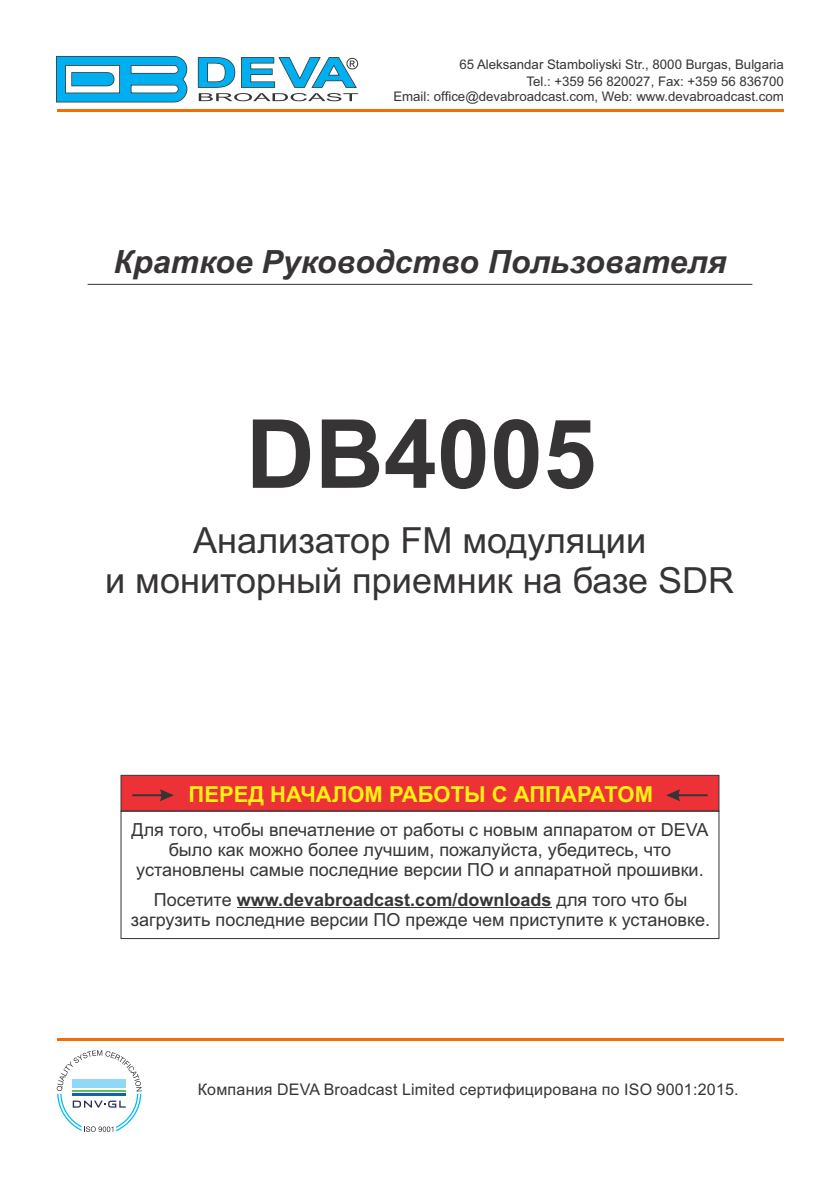
<style>
.page{position:relative;width:840px;height:1191px;background:#fff}
.page>*{position:absolute;margin:0;border:0;box-sizing:border-box;transform-origin:0 0}
.t1{font:700 95.4px "Arial";color:#373435}
.t2{font:36px/40.2px "Arial";color:#373435;text-align:center}
.t3{font:italic 700 32px "Arial";color:#373435}
.t4{font:700 22px "Arial";color:#fff212}
.t5{font:18px/20.2px "Arial";color:#373435;text-align:center}
.t6{font:16px "Arial";letter-spacing:.015em;color:#373435}
.t7{font:13.2px/17.2px "Arial";color:#373435;text-align:right}
.s1{font-weight:700}
</style>
<div class="page">
<svg style="left:56px;top:56px;width:132px;height:47px"></svg>
<svg style="left:197px;top:57px;width:161px;height:44px"></svg>
<hr style="left:57px;top:109px;width:725px;height:2px;background:#f26d03">
<hr style="left:87px;top:284px;width:665px;height:1px;background:#373435">
<div style="left:120px;top:810px;width:599px;height:129px;border:1px solid #373435"></div>
<hr style="left:236px;top:907px;width:315px;height:1px;background:#373435">
<svg style="left:120px;top:774px;width:599px;height:38px"></svg>
<hr style="left:57px;top:1038px;width:725px;height:3px;background:#f26d03">
<svg style="left:57px;top:1050px;width:85px;height:82px"></svg>
<p class="t7" style="left:459px;top:57px;width:326px">65 Aleksandar Stamboliyski Str., 8000 Burgas, Bulgaria<br>Tel.: +359 56 820027, Fax: +359 56 836700</p>
<p class="t7" style="left:393px;top:89px;width:392px">Email: office@devabroadcast.com, Web: www.devabroadcast.com</p>
<h3 class="t3" style="left:113px;top:250px;width:614px">Краткое Руководство Пользователя</h3>
<h1 class="t1" style="left:246px;top:418px;width:352px">DB4005</h1>
<h2 class="t2" style="left:105px;top:523px;width:630px">Анализатор FM модуляции<br>и мониторный приемник на базе SDR</h2>
<p class="t4" style="left:188px;top:785px;width:465px">ПЕРЕД НАЧАЛОМ РАБОТЫ С АППАРАТОМ</p>
<p class="t5" style="left:131px;top:821px;width:578px">Для того, чтобы впечатление от работы с новым аппаратом от DEVA было как можно более лучшим, пожалуйста, убедитесь, что установлены самые последние версии ПО и аппаратной прошивки.</p>
<p class="t5" style="left:131px;top:891px;width:580px">Посетите <span class="s1">www.devabroadcast.com/downloads</span> для того что бы загрузить последние версии ПО прежде чем приступите к установке.</p>
<p class="t6" style="left:198px;top:1083px;width:542px">Компания DEVA Broadcast Limited сертифицирована по ISO 9001:2015.</p>
</div>
